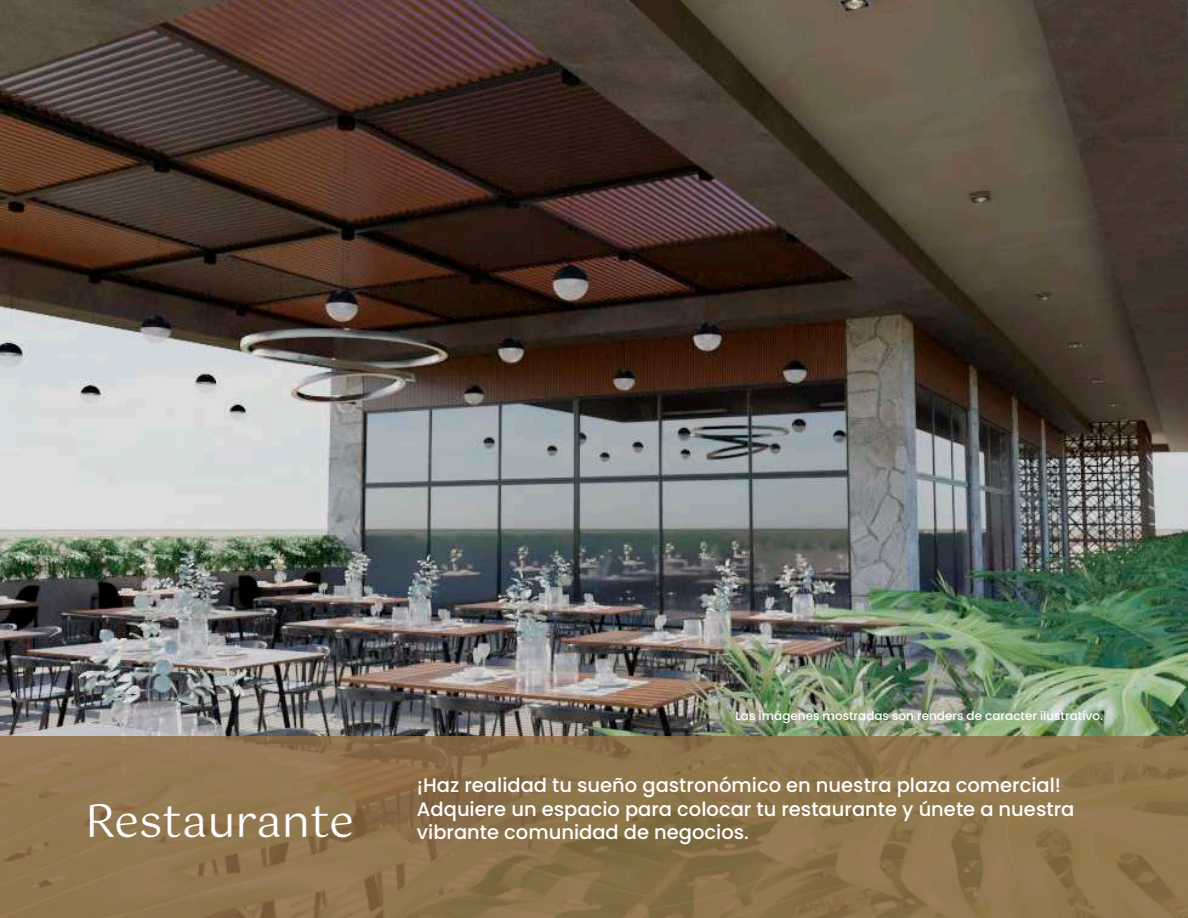
<style>
.page{position:relative;width:1188px;height:918px;background:#fff}
.page>*{position:absolute;margin:0;border:0;box-sizing:border-box;transform-origin:0 0}
.t1{font:45px "Gotu";color:#fff}
.t2{font:500 19.5px/23.4px "Poppins";color:#fff}
.t3{font:500 12px "Poppins";color:#fff}
</style>
<div class="page">
<img style="left:0;top:0;width:1188px;height:736px">
<svg style="left:0;top:736px;width:1188px;height:182px;background:#8c734a"></svg>
<h1 class="t1" style="left:85px;top:795px;width:271px">Restaurante</h1>
<p class="t3" style="left:736px;top:709px;width:369px">Las imágenes mostradas son renders de caracter ilustrativo.</p>
<p class="t2" style="left:417px;top:774px;width:659px">¡Haz realidad tu sueño gastronómico en nuestra plaza comercial!<br>Adquiere un espacio para colocar tu restaurante y únete a nuestra vibrante comunidad de negocios.</p>
</div>
